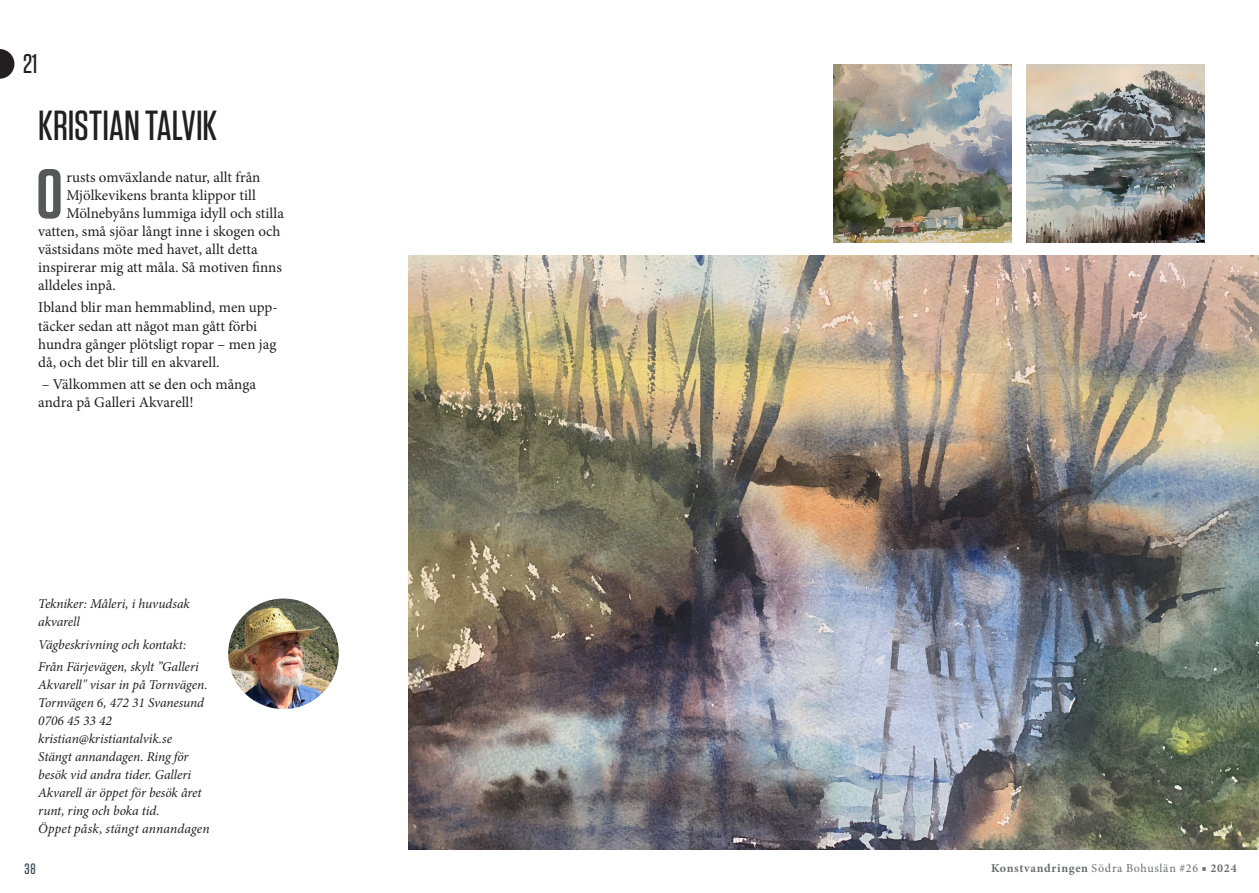
<style>
.page{position:relative;width:1259px;height:893px;background:#fff}
.page>*{position:absolute;margin:0;border:0;box-sizing:border-box;transform-origin:0 0}
.t1{font:600 69.75px "Tungsten";color:#57585a}
.t2{font:500 42px "Tungsten";letter-spacing:.005em;color:#231f20}
.t3{font:500 27px "Tungsten";color:#231f20}
.t4{font:15px/18px "Minion Pro";color:#231f20}
.t5{font:500 15px "Tungsten";color:#36454d}
.t6{font:italic 13.5px/18px "Minion Pro";letter-spacing:-.005em;color:#231f20}
.t7{font:700 12px "Minion Pro";letter-spacing:.055em;color:#6c6d70}
.s1{font-weight:400}
</style>
<div class="page">
<svg style="left:0;top:49px;width:14px;height:30px"></svg>
<img style="left:228px;top:598px;width:111px;height:111px;border-radius:55px">
<img style="left:408px;top:256px;width:851px;height:593px">
<img style="left:834px;top:65px;width:177px;height:177px">
<img style="left:1027px;top:65px;width:177px;height:177px">
<p class="t3" style="left:23px;top:50px;width:16px">21</p>
<p class="t2" style="left:38px;top:103px;width:180px">KRISTIAN TALVIK</p>
<p class="t1" style="left:36px;top:157px;width:28px">O</p>
<p class="t4" style="left:66px;top:168px;width:195px">rusts omväxlande natur, allt från</p>
<p class="t4" style="left:66px;top:186px;width:191px">Mjölkevikens branta klippor till</p>
<p class="t4" style="left:66px;top:204px;width:219px">Mölnebyåns lummiga idyll och stilla</p>
<p class="t4" style="left:38px;top:222px;width:244px">vatten, små sjöar långt inne i skogen och</p>
<p class="t4" style="left:38px;top:240px;width:221px">västsidans möte med havet, allt detta</p>
<p class="t4" style="left:38px;top:258px;width:245px">inspirerar mig att måla. Så motiven finns</p>
<p class="t4" style="left:38px;top:276px;width:79px">alldeles inpå.</p>
<p class="t4" style="left:38px;top:299px;width:241px">Ibland blir man hemmablind, men upp&shy;täcker sedan att något man gått förbi hundra gånger plötsligt ropar – men jag då, och det blir till en akvarell.</p>
<p class="t4" style="left:38px;top:375px;width:219px">– Välkommen att se den och många andra på Galleri Akvarell!</p>
<p class="t6" style="left:38px;top:595px;width:153px">Tekniker: Måleri, i huvudsak akvarell</p>
<p class="t6" style="left:38px;top:635px;width:149px">Vägbeskrivning och kontakt:</p>
<p class="t6" style="left:38px;top:657px;width:171px">Från Färjevägen, skylt ”Galleri<br>Akvarell" visar in på Tornvägen.</p>
<p class="t6" style="left:38px;top:693px;width:167px">Tornvägen 6, 472 31 Svanesund</p>
<p class="t6" style="left:38px;top:711px;width:75px">0706 45 33 42</p>
<p class="t6" style="left:38px;top:729px;width:135px">kristian@kristiantalvik.se</p>
<p class="t6" style="left:38px;top:747px;width:165px">Stängt annandagen. Ring för besök vid andra tider. Galleri<br>Akvarell är öppet för besök året runt, ring och boka tid.</p>
<p class="t6" style="left:38px;top:819px;width:173px">Öppet påsk, stängt annandagen</p>
<p class="t5" style="left:24px;top:861px;width:13px">38</p>
<p class="t7" style="left:991px;top:859px;width:247px">Konstvandringen <span class="s1">Södra Bohuslän #26 ■</span> 2024</p>
</div>
